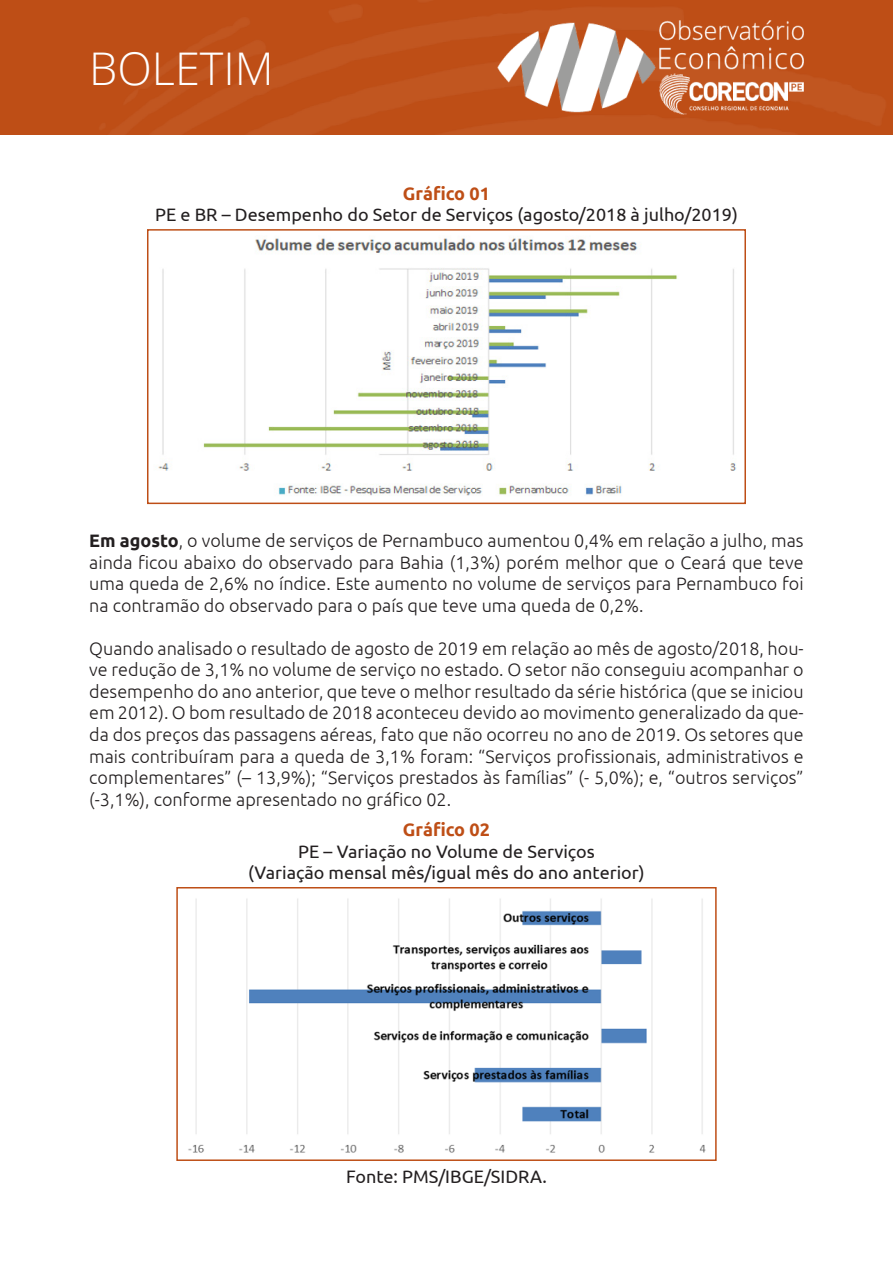
<style>
.page{position:relative;width:893px;height:1263px;background:#fff}
.page>*{position:absolute;margin:0;border:0;box-sizing:border-box;transform-origin:0 0}
.t1{font:300 45px "Open Sans";color:#fff}
.t2{font:300 18px/21.6px "Ubuntu";color:#231f20;text-align:justify}
.t3{font:18px "Ubuntu";color:#231f20}
.t4{font:700 18px "Ubuntu";color:#be4e16}
.s1{font-weight:700}
</style>
<div class="page">
<img style="left:158px;top:236px;width:579px;height:260px">
<div style="left:147px;top:229px;width:599px;height:275px;border:2px solid #be4e16"></div>
<img style="left:188px;top:898px;width:518px;height:255px">
<div style="left:176px;top:887px;width:541px;height:274px;border:2px solid #be4e16"></div>
<img style="left:0;top:0;width:893px;height:135px">
<img style="left:497px;top:21px;width:307px;height:94px">
<p class="t1" style="left:89px;top:38px;width:186px">BOLETIM</p>
<p class="t4" style="left:403px;top:182px;width:88px">Gráfico 01</p>
<p class="t3" style="left:155px;top:204px;width:584px">PE e BR – Desempenho do Setor de Serviços (agosto/2018 à julho/2019)</p>
<p class="t2" style="left:89px;top:529px;width:716px"><span class="s1">Em agosto</span>, o volume de serviços de Pernambuco aumentou 0,4% em relação a julho, mas ainda ficou abaixo do observado para Bahia (1,3%) porém melhor que o Ceará que teve uma queda de 2,6% no índice. Este aumento no volume de serviços para Pernambuco foi na contramão do observado para o país que teve uma queda de 0,2%.</p>
<p class="t2" style="left:89px;top:637px;width:716px">Quando analisado o resultado de agosto de 2019 em relação ao mês de agosto/2018, hou&shy;ve redução de 3,1% no volume de serviço no estado. O setor não conseguiu acompanhar o desempenho do ano anterior, que teve o melhor resultado da série histórica (que se iniciou em 2012). O bom resultado de 2018 aconteceu devido ao movimento generalizado da que&shy;da dos preços das passagens aéreas, fato que não ocorreu no ano de 2019. Os setores que mais contribuíram para a queda de 3,1% foram: “Serviços profissionais, administrativos e complementares” (– 13,9%); “Serviços prestados às famílias” (- 5,0%); e, “outros serviços” (-3,1%), conforme apresentado no gráfico 02.</p>
<p class="t4" style="left:403px;top:819px;width:88px">Gráfico 02</p>
<p class="t3" style="left:298px;top:840px;width:298px">PE – Variação no Volume de Serviços</p>
<p class="t3" style="left:248px;top:862px;width:398px">(Variação mensal mês/igual mês do ano anterior)</p>
<p class="t3" style="left:346px;top:1165px;width:202px">Fonte: PMS/IBGE/SIDRA.</p>
</div>
